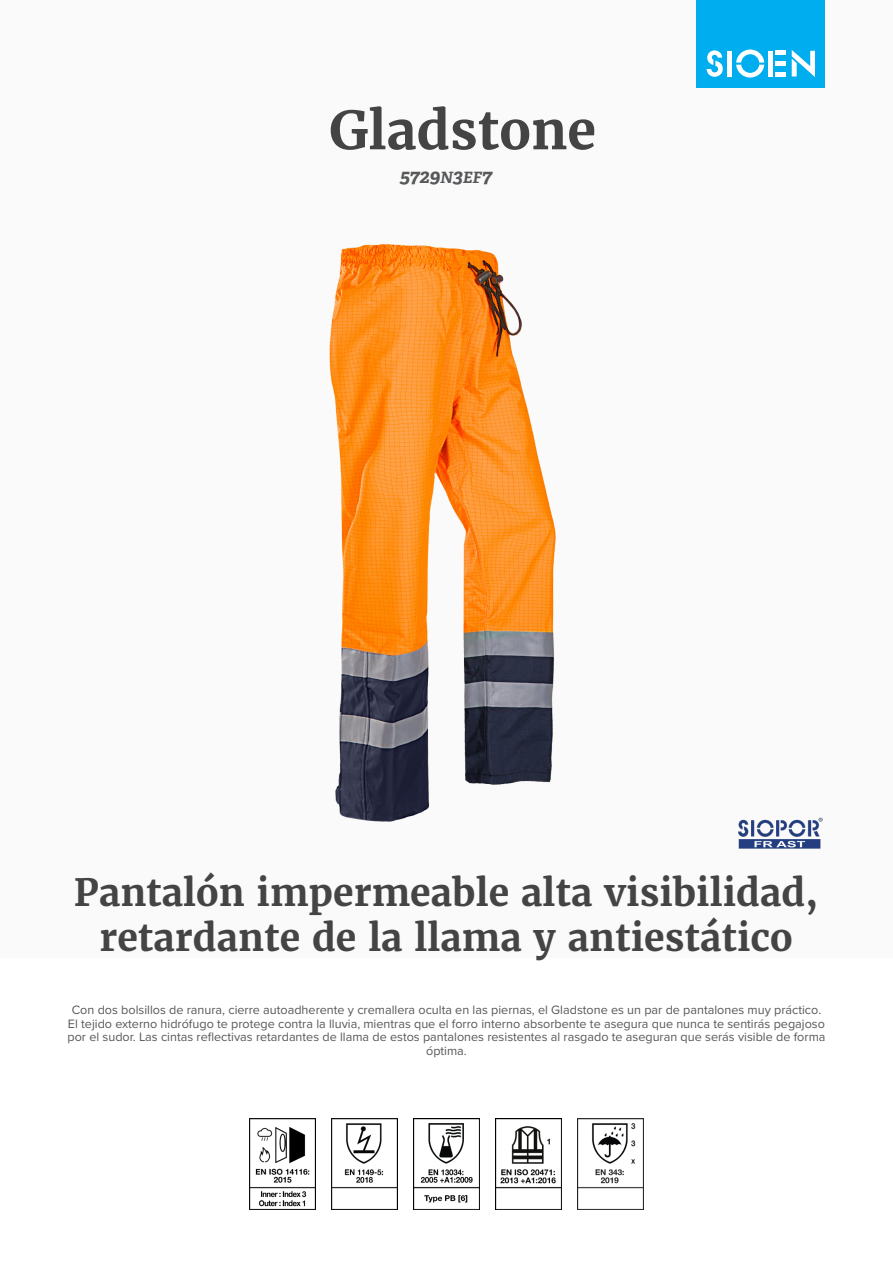
<style>
.page{position:relative;width:893px;height:1263px;background:#fff}
.page>*{position:absolute;margin:0;border:0;box-sizing:border-box;transform-origin:0 0}
.product_name{font:700 52.5px "Merriweather";color:#444}
.product_h2{font:700 37.5px/45px "Merriweather";color:#444;text-align:center}
.product_ref{font:italic 700 19.5px "Adelle";color:#57585a}
.product_description{font:12.6px/13.6px "Proxima Nova";color:#57585a;text-align:center}
.s1{font-size:15.6px}
</style>
<div class="page">
<div style="left:0;top:0;width:893px;height:957px;background:#fafafa"></div>
<div style="left:697px;top:0;width:128px;height:88px;background:#00aeef"></div>
<svg style="left:707px;top:50px;width:16px;height:27px"></svg>
<svg style="left:736px;top:50px;width:28px;height:28px"></svg>
<div style="left:727px;top:51px;width:5px;height:26px;background:#fff"></div>
<div style="left:768px;top:51px;width:5px;height:26px;background:#fff"></div>
<div style="left:775px;top:72px;width:11px;height:5px;background:#fff"></div>
<div style="left:775px;top:61px;width:11px;height:5px;background:#fff"></div>
<hr style="left:775px;top:51px;width:11px;height:4px;background:#fff">
<svg style="left:792px;top:50px;width:23px;height:27px"></svg>
<img style="left:738px;top:817px;width:85px;height:32px">
<img style="left:249px;top:1118px;width:66px;height:92px">
<img style="left:331px;top:1118px;width:67px;height:92px">
<img style="left:413px;top:1118px;width:67px;height:92px">
<img style="left:495px;top:1118px;width:67px;height:92px">
<img style="left:577px;top:1118px;width:67px;height:92px">
<img style="left:329px;top:244px;width:227px;height:578px">
<p class="product_name" style="left:329px;top:97px;width:269px">Gladstone</p>
<p class="product_ref" style="left:400px;top:164px;width:93px">5729<span class="s1">N</span>3<span class="s1">EF</span>7</p>
<p class="product_h2" style="left:74px;top:869px;width:745px">Pantalón impermeable alta visibilidad, retardante de la llama y antiestático</p>
<p class="product_description" style="left:68px;top:1002px;width:759px">Con dos bolsillos de ranura, cierre autoadherente y cremallera oculta en las piernas, el Gladstone es un par de pantalones muy práctico.<br>El tejido externo hidrófugo te protege contra la lluvia, mientras que el forro interno absorbente te asegura que nunca te sentirás pegajoso por el sudor. Las cintas reflectivas retardantes de llama de estos pantalones resistentes al rasgado te aseguran que serás visible de forma óptima.</p>
</div>
